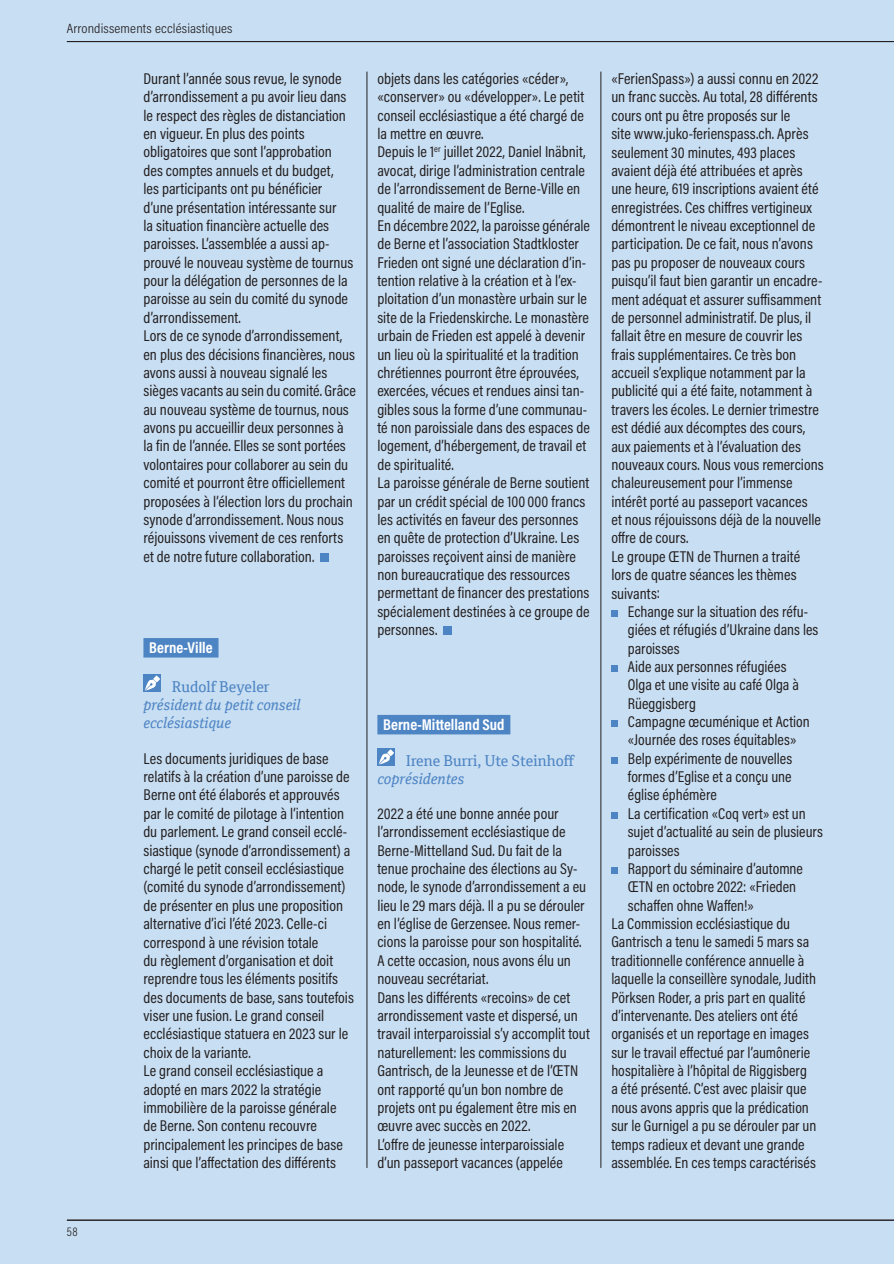
<style>
.page{position:relative;width:894px;height:1264px;background:#fff}
.page>*{position:absolute;margin:0;border:0;box-sizing:border-box;transform-origin:0 0}
.t1{font:15.75px/18.3px "Acumin Pro Cond";color:#231f20}
.t2{font:700 15.75px "Acumin Pro Cond";color:#fff}
.t3{font:italic 15px "Cordale";color:#4d84c4}
.t4{font:15px "Cordale";color:#4d84c4}
.t5{font:300 13.5px "Acumin Pro Cond";letter-spacing:.01em;color:#231f20;scale:1.1 1}
.t6{font:300 12.75px "Acumin Pro Cond";color:#231f20}
</style>
<div class="page">
<div style="left:0;top:0;width:894px;height:1263px;background:#c8def2"></div>
<hr style="left:67px;top:1219px;width:827px;height:1px;background:#231f20">
<hr style="left:67px;top:41px;width:827px;height:1px;background:#231f20">
<div style="left:143px;top:638px;width:75px;height:19px;background:#4d84c4"></div>
<div style="left:320px;top:553px;width:9px;height:8px;background:#4d84c4"></div>
<div style="left:143px;top:674px;width:18px;height:17px;background:#4d84c4"></div>
<svg style="left:145px;top:679px;width:11px;height:12px"></svg>
<svg style="left:153px;top:675px;width:7px;height:7px"></svg>
<div style="left:377px;top:714px;width:133px;height:20px;background:#4d84c4"></div>
<div style="left:443px;top:626px;width:9px;height:9px;background:#4d84c4"></div>
<div style="left:377px;top:748px;width:17px;height:17px;background:#4d84c4"></div>
<svg style="left:378px;top:753px;width:12px;height:11px"></svg>
<svg style="left:387px;top:749px;width:7px;height:7px"></svg>
<svg style="left:611px;top:610px;width:6px;height:6px"></svg>
<svg style="left:611px;top:665px;width:6px;height:6px"></svg>
<svg style="left:611px;top:720px;width:6px;height:6px"></svg>
<svg style="left:611px;top:757px;width:6px;height:6px"></svg>
<svg style="left:611px;top:812px;width:6px;height:6px"></svg>
<svg style="left:611px;top:867px;width:6px;height:6px"></svg>
<hr style="left:367px;top:72px;width:1px;height:1095px;background:#231f20">
<hr style="left:600px;top:72px;width:1px;height:1095px;background:#231f20">
<p class="t5" style="left:67px;top:20px;width:152px">Arrondissements ecclésiastiques</p>
<p class="t1" style="left:143px;top:69px;width:211px">Durant l’année sous revue, le synode d’arrondissement a pu avoir lieu dans le respect des règles de distanciation en vigueur. En plus des points obligatoires que sont l’approbation des comptes annuels et du budget,<br>les participants ont pu bénéficier d’une présentation intéressante sur<br>la situation financière actuelle des paroisses. L’assemblée a aussi ap&shy;prouvé le nouveau système de tournus pour la délégation de personnes de la paroisse au sein du comité du synode d’arrondissement.</p>
<p class="t1" style="left:143px;top:326px;width:213px">Lors de ce synode d’arrondissement, en plus des décisions financières, nous</p>
<p class="t1" style="left:143px;top:363px;width:185px">avons aussi à nouveau signalé les</p>
<p class="t1" style="left:143px;top:381px;width:214px">sièges vacants au sein du comité. Grâce</p>
<p class="t1" style="left:143px;top:400px;width:211px">au nouveau système de tournus, nous avons pu accueillir deux personnes à la fin de l’année. Elles se sont portées volontaires pour collaborer au sein du comité et pourront être officiellement proposées à l’élection lors du prochain synode d’arrondissement. Nous nous réjouissons vivement de ces renforts et de notre future collaboration.</p>
<p class="t2" style="left:149px;top:636px;width:65px">Berne-Ville</p>
<p class="t4" style="left:172px;top:677px;width:99px">Rudolf Beyeler</p>
<p class="t3" style="left:143px;top:695px;width:159px">président du petit conseil</p>
<p class="t3" style="left:143px;top:713px;width:89px">ecclésiastique</p>
<p class="t1" style="left:143px;top:748px;width:212px">Les documents juridiques de base relatifs à la création d’une paroisse de Berne ont été élaborés et approuvés par le comité de pilotage à l’intention du parlement. Le grand conseil ecclé&shy;siastique (synode d’arrondissement) a chargé le petit conseil ecclésiastique (comité du synode d’arrondissement) de présenter en plus une proposition alternative d’ici l’été 2023. Celle-ci correspond à une révision totale<br>du règlement d’organisation et doit reprendre tous les éléments positifs des documents de base, sans toutefois viser une fusion. Le grand conseil ecclésiastique statuera en 2023 sur le choix de la variante.</p>
<p class="t1" style="left:143px;top:1061px;width:201px">Le grand conseil ecclésiastique a adopté en mars 2022 la stratégie immobilière de la paroisse générale de Berne. Son contenu recouvre principalement les principes de base ainsi que l’affectation des différents</p>
<p class="t1" style="left:377px;top:69px;width:208px">objets dans les catégories «céder», «conserver» ou «développer». Le petit conseil ecclésiastique a été chargé de la mettre en œuvre.</p>
<p class="t1" style="left:377px;top:142px;width:210px">Depuis le 1<sup>er</sup> juillet 2022, Daniel Inäbnit, avocat, dirige l’administration centrale de l’arrondissement de Berne-Ville en qualité de maire de l’Eglise.</p>
<p class="t1" style="left:377px;top:216px;width:214px">En décembre 2022, la paroisse générale</p>
<p class="t1" style="left:377px;top:234px;width:203px">de Berne et l’association Stadtkloster</p>
<p class="t1" style="left:377px;top:253px;width:210px">Frieden ont signé une déclaration d’in-</p>
<p class="t1" style="left:377px;top:271px;width:201px">tention relative à la création et à l’ex-</p>
<p class="t1" style="left:377px;top:289px;width:211px">ploitation d’un monastère urbain sur le</p>
<p class="t1" style="left:377px;top:308px;width:213px">site de la Friedenskirche. Le monastère</p>
<p class="t1" style="left:377px;top:326px;width:209px">urbain de Frieden est appelé à devenir</p>
<p class="t1" style="left:377px;top:344px;width:203px">un lieu où la spiritualité et la tradition</p>
<p class="t1" style="left:377px;top:363px;width:203px">chrétiennes pourront être éprouvées,</p>
<p class="t1" style="left:377px;top:381px;width:208px">exercées, vécues et rendues ainsi tan-</p>
<p class="t1" style="left:377px;top:400px;width:211px">gibles sous la forme d’une communau-</p>
<p class="t1" style="left:377px;top:418px;width:214px">té non paroissiale dans des espaces de</p>
<p class="t1" style="left:377px;top:436px;width:210px">logement, d’hébergement, de travail et</p>
<p class="t1" style="left:377px;top:455px;width:78px">de spiritualité.</p>
<p class="t1" style="left:377px;top:473px;width:214px">La paroisse générale de Berne soutient par un crédit spécial de 100 000 francs les activités en faveur des personnes en quête de protection d’Ukraine. Les paroisses reçoivent ainsi de manière non bureaucratique des ressources permettant de financer des prestations spécialement destinées à ce groupe de personnes.</p>
<p class="t2" style="left:383px;top:713px;width:123px">Berne-Mittelland Sud</p>
<p class="t4" style="left:406px;top:751px;width:171px">Irene Burri, Ute Steinhoff</p>
<p class="t3" style="left:377px;top:769px;width:88px">coprésidentes</p>
<p class="t1" style="left:377px;top:803px;width:210px">2022 a été une bonne année pour l’arrondissement ecclésiastique de Berne-Mittelland Sud. Du fait de la tenue prochaine des élections au Sy&shy;node, le synode d’arrondissement a eu lieu le 29 mars déjà. Il a pu se dérouler en l’église de Gerzensee. Nous remer&shy;cions la paroisse pour son hospitalité.<br>A cette occasion, nous avons élu un nouveau secrétariat.</p>
<p class="t1" style="left:377px;top:987px;width:214px">Dans les différents «recoins» de cet arrondissement vaste et dispersé, un travail interparoissial s’y accomplit tout naturellement: les commissions du Gantrisch, de la Jeunesse et de l’ŒTN ont rapporté qu’un bon nombre de projets ont pu également être mis en œuvre avec succès en 2022.</p>
<p class="t1" style="left:377px;top:1134px;width:188px">L’offre de jeunesse interparoissiale d’un passeport vacances (appelée</p>
<p class="t1" style="left:611px;top:69px;width:214px">«FerienSpass») a aussi connu en 2022 un franc succès. Au total, 28 différents cours ont pu être proposés sur le<br>site www.juko-ferienspass.ch. Après seulement 30 minutes, 493 places avaient déjà été attribuées et après une heure, 619 inscriptions avaient été enregistrées. Ces chiffres vertigineux démontrent le niveau exceptionnel de participation. De ce fait, nous n’avons pas pu proposer de nouveaux cours puisqu’il faut bien garantir un encadre&shy;ment adéquat et assurer suffisamment de personnel administratif. De plus, il fallait être en mesure de couvrir les frais supplémentaires. Ce très bon accueil s’explique notamment par la publicité qui a été faite, notamment à travers les écoles. Le dernier trimestre est dédié aux décomptes des cours, aux paiements et à l’évaluation des nouveaux cours. Nous vous remercions chaleureusement pour l’immense intérêt porté au passeport vacances<br>et nous réjouissons déjà de la nouvelle offre de cours.</p>
<p class="t1" style="left:611px;top:547px;width:190px">Le groupe ŒTN de Thurnen a traité lors de quatre séances les thèmes suivants:</p>
<p class="t1" style="left:628px;top:601px;width:192px">Echange sur la situation des réfu&shy;giées et réfugiés d’Ukraine dans les paroisses</p>
<p class="t1" style="left:628px;top:657px;width:173px">Aide aux personnes réfugiées<br>Olga et une visite au café Olga à<br>Rüeggisberg</p>
<p class="t1" style="left:628px;top:712px;width:183px">Campagne œcuménique et Action «Journée des roses équitables»</p>
<p class="t1" style="left:628px;top:748px;width:166px;text-align:justify">Belp expérimente de nouvelles formes d’Eglise et a conçu une église éphémère</p>
<p class="t1" style="left:628px;top:803px;width:197px">La certification «Coq vert» est un sujet d’actualité au sein de plusieurs paroisses</p>
<p class="t1" style="left:628px;top:858px;width:177px">Rapport du séminaire d’automne<br>ŒTN en octobre 2022: «Frieden schaffen ohne Waffen!»</p>
<p class="t1" style="left:611px;top:914px;width:206px">La Commission ecclésiastique du Gantrisch a tenu le samedi 5 mars sa traditionnelle conférence annuelle à laquelle la conseillère synodale, Judith Pörksen Roder, a pris part en qualité d’intervenante. Des ateliers ont été organisés et un reportage en images sur le travail effectué par l’aumônerie hospitalière à l’hôpital de Riggisberg a été présenté. C’est avec plaisir que nous avons appris que la prédication sur le Gurnigel a pu se dérouler par un temps radieux et devant une grande assemblée. En ces temps caractérisés</p>
<p class="t6" style="left:67px;top:1222px;width:12px">58</p>
</div>
